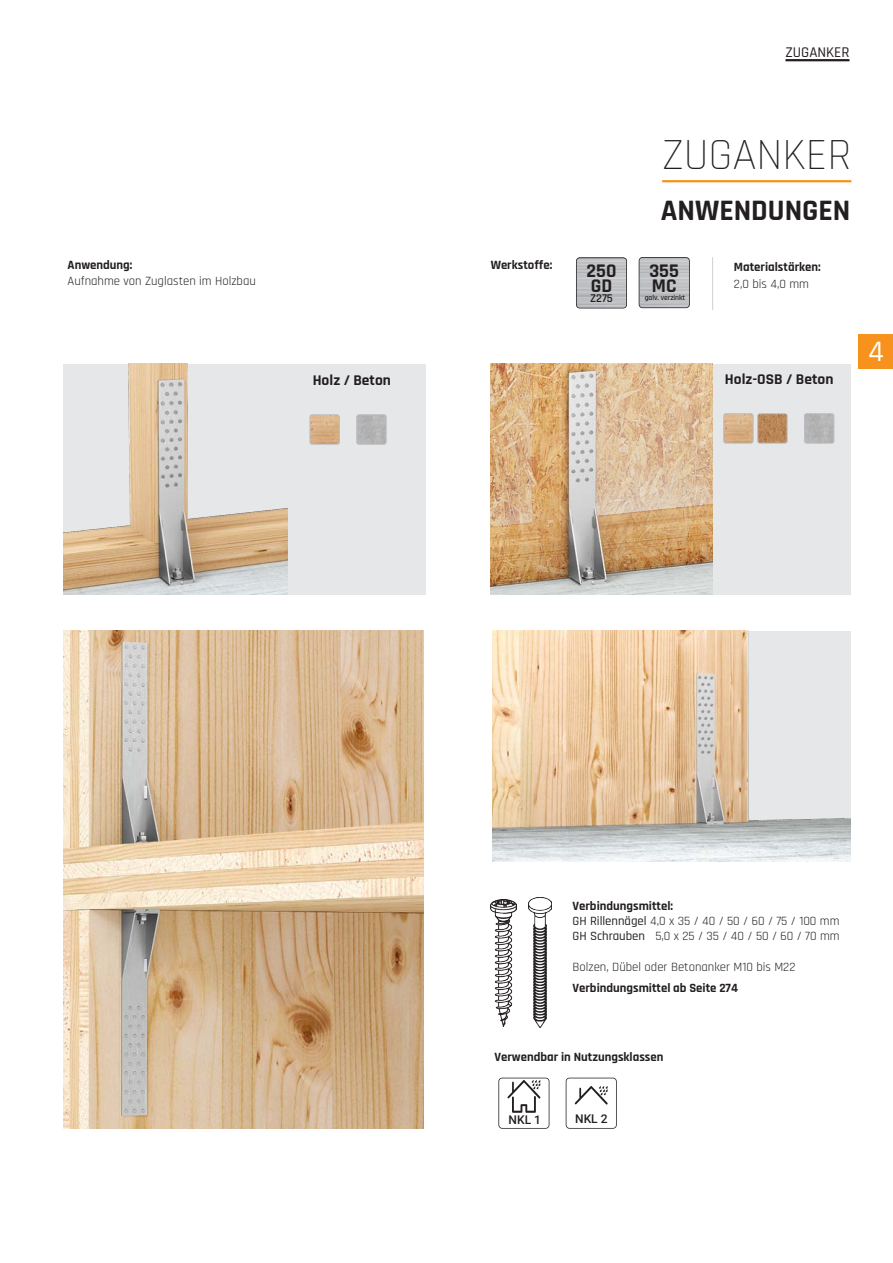
<style>
.page{position:relative;width:893px;height:1263px;background:#fff}
.page>*{position:absolute;margin:0;border:0;box-sizing:border-box;transform-origin:0 0}
.HEADLINE{font:300 45px "Rajdhani";color:#231f20}
.HEADLINE-2{font:700 30px "Rajdhani";color:#231f20}
.t1{font:500 30px "Rajdhani";color:#fff}
.t2{font:700 19.5px/15px "Rajdhani";color:#231f20}
.t3{font:700 15px "Rajdhani";color:#231f20}
.Seitenbeschriftung_rechts{font:500 15px "Rajdhani";color:#231f20}
.t4{font:12.75px "Rajdhani";color:#231f20}
.t5{font:700 12.75px "Rajdhani";color:#231f20}
.t6{font:500 12px "Roboto";color:#231f20}
.t7{font:600 12px "Rajdhani";color:#231f20}
.t8{font:600 7.5px "Rajdhani";color:#231f20}
.s1{font-weight:500}
</style>
<div class="page">
<hr style="left:662px;top:180px;width:189px;height:2px;background:#f7931d">
<div style="left:66px;top:364px;width:359px;height:231px;background:#e6e7e9"></div>
<img style="left:64px;top:364px;width:223px;height:231px">
<hr style="left:712px;top:257px;width:1px;height:53px;background:#cfd1d1">
<svg style="left:576px;top:257px;width:51px;height:51px;background:#b8b9bb"></svg>
<img style="left:491px;top:899px;width:25px;height:127px">
<img style="left:528px;top:898px;width:23px;height:129px">
<img style="left:64px;top:631px;width:359px;height:498px">
<img style="left:492px;top:631px;width:358px;height:231px">
<img style="left:310px;top:415px;width:28px;height:29px">
<div style="left:310px;top:415px;width:30px;height:29px;border:1px solid #bcbdc0;border-radius:2px"></div>
<img style="left:357px;top:415px;width:29px;height:29px">
<div style="left:357px;top:415px;width:29px;height:29px;border:1px solid #bcbdc0;border-radius:2px"></div>
<svg style="left:498px;top:1078px;width:51px;height:51px"></svg>
<svg style="left:566px;top:1078px;width:51px;height:51px"></svg>
<svg style="left:639px;top:257px;width:51px;height:51px;background:#b8b9bb"></svg>
<div style="left:491px;top:364px;width:359px;height:231px;background:#e6e7e9"></div>
<img style="left:491px;top:364px;width:221px;height:231px">
<img style="left:725px;top:414px;width:28px;height:29px">
<div style="left:723px;top:414px;width:30px;height:29px;border:1px solid #bcbdc0;border-radius:2px"></div>
<img style="left:804px;top:414px;width:30px;height:29px">
<div style="left:804px;top:414px;width:30px;height:29px;border:1px solid #bcbdc0;border-radius:2px"></div>
<img style="left:759px;top:414px;width:28px;height:29px">
<div style="left:757px;top:414px;width:30px;height:29px;border:1px solid #bcbdc0;border-radius:2px"></div>
<div style="left:859px;top:335px;width:34px;height:34px;background:#f7931d"></div>
<hr style="left:785px;top:59px;width:64px;height:2px;background:#231f20">
<p class="t5" style="left:68px;top:257px;width:66px">Anwendung:</p>
<p class="t4" style="left:68px;top:273px;width:190px">Aufnahme von Zuglasten im Holzbau</p>
<p class="t3" style="left:313px;top:371px;width:80px">Holz / Beton</p>
<p class="Seitenbeschriftung_rechts" style="left:785px;top:44px;width:65px">ZUGANKER</p>
<p class="HEADLINE" style="left:662px;top:130px;width:190px">ZUGANKER</p>
<p class="HEADLINE-2" style="left:661px;top:193px;width:191px">ANWENDUNGEN</p>
<p class="t5" style="left:491px;top:257px;width:63px">Werkstoffe:</p>
<p class="t5" style="left:734px;top:259px;width:88px">Materialstärken:</p>
<p class="t4" style="left:734px;top:276px;width:77px">2,0 bis 4,0 mm</p>
<p class="t2" style="left:586px;top:263px;width:31px">250<br>GD</p>
<p class="t7" style="left:590px;top:291px;width:24px">Z275</p>
<p class="t2" style="left:649px;top:264px;width:31px">355<br>MC</p>
<p class="t8" style="left:645px;top:293px;width:42px">galv. verzinkt</p>
<p class="t3" style="left:725px;top:370px;width:110px">Holz-OSB / Beton</p>
<p class="t1" style="left:868px;top:334px;width:17px">4</p>
<p class="t5" style="left:573px;top:898px;width:102px">Verbindungsmittel:</p>
<p class="t4" style="left:573px;top:914px;width:268px"><span class="s1">GH Rillennägel</span> 4,0 x 35 / 40 / 50 / 60 / 75 / 100 mm</p>
<p class="t4" style="left:573px;top:929px;width:269px"><span class="s1">GH Schrauben</span> 5,0 x 25 / 35 / 40 / 50 / 60 / 70 mm</p>
<p class="t4" style="left:573px;top:959px;width:224px">Bolzen, Dübel oder Betonanker M10 bis M22</p>
<p class="t5" style="left:573px;top:980px;width:167px">Verbindungsmittel ab Seite 274</p>
<p class="t5" style="left:495px;top:1049px;width:170px">Verwendbar in Nutzungsklassen</p>
<p class="t6" style="left:509px;top:1112px;width:34px">NKL 1</p>
<p class="t6" style="left:575px;top:1111px;width:34px">NKL 2</p>
</div>
